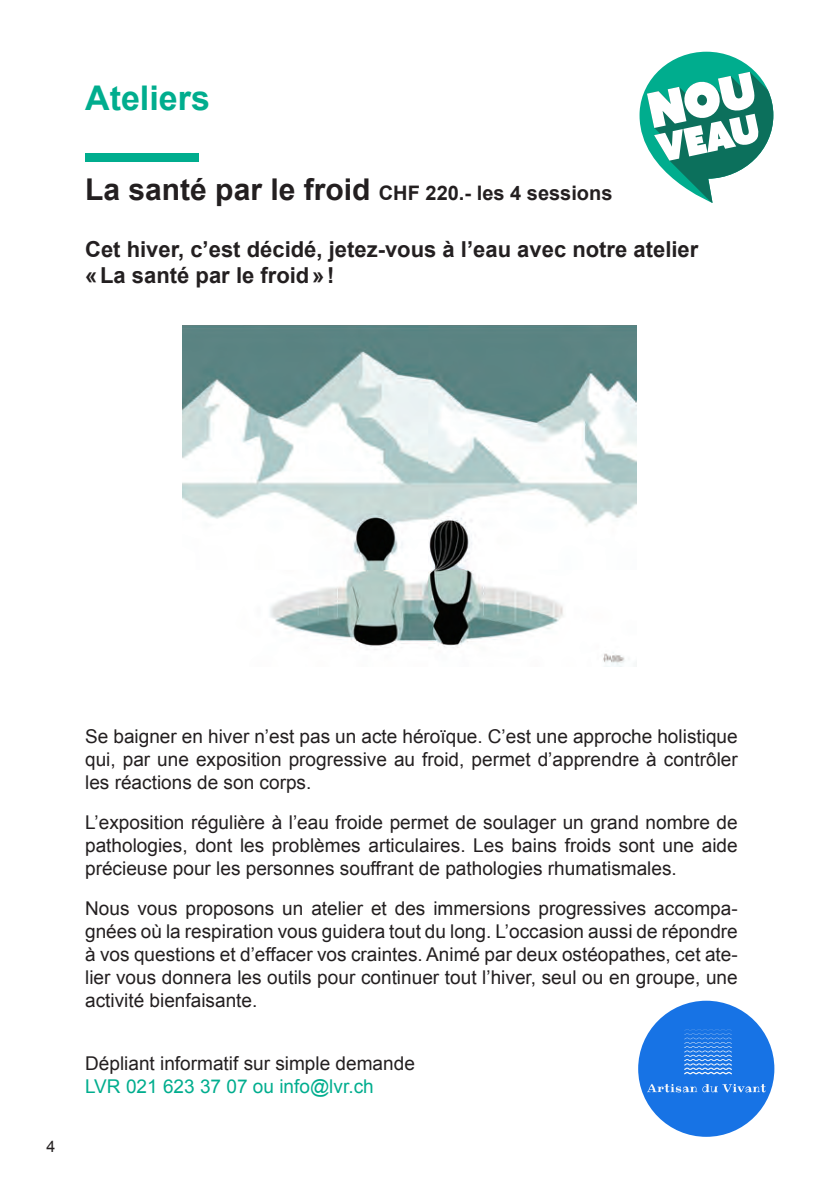
<style>
.page{position:relative;width:840px;height:1191px;background:#fff}
.page>*{position:absolute;margin:0;border:0;box-sizing:border-box;transform-origin:0 0}
.Titre_Bold{font:700 34px "Arial";color:#00ad8e}
.sous_titre_noir_gras{font:700 22px/26.4px "Arial";color:#231f20}
.Titre_activité{font:700 20px "Arial";color:#231f20}
.plain_texte{font:19px/23px "Arial";color:#231f20;text-align:justify}
.t1{font:16px "Arial";color:#231f20}
.s1{font-size:30px}
.s2{color:#00ad8e}
</style>
<div class="page">
<svg style="left:639px;top:52px;width:134px;height:151px"></svg>
<div style="left:85px;top:153px;width:113px;height:9px;background:#00ad8e"></div>
<img style="left:182px;top:326px;width:454px;height:340px">
<div style="left:637px;top:1000px;width:137px;height:136px;background:#1773e5;border-radius:50%"></div>
<svg style="left:647px;top:1083px;width:118px;height:9px"></svg>
<svg style="left:684px;top:1029px;width:47px;height:45px"></svg>
<p class="Titre_Bold" style="left:85px;top:75px;width:126px">Ateliers</p>
<p class="Titre_activité" style="left:85px;top:180px;width:528px"><span class="s1">La santé par le froid</span> CHF 220.- les 4 sessions</p>
<p class="sous_titre_noir_gras" style="left:85px;top:237px;width:614px">Cet hiver, c’est décidé, jetez-vous à l’eau avec notre atelier «La santé par le froid»!</p>
<p class="t1" style="left:46px;top:1135px;width:10px">4</p>
<p class="plain_texte" style="left:85px;top:725px;width:653px">Se baigner en hiver n’est pas un acte héroïque. C’est une approche holistique qui, par une exposition progressive au froid, permet d’apprendre à contrôler les réactions de son corps.</p>
<p class="plain_texte" style="left:85px;top:811px;width:653px">L’exposition régulière à l’eau froide permet de soulager un grand nombre de pathologies, dont les problèmes articulaires. Les bains froids sont une aide précieuse pour les personnes souffrant de pathologies rhumatismales.</p>
<p class="plain_texte" style="left:85px;top:897px;width:653px">Nous vous proposons un atelier et des immersions progressives accompa&shy;gnées où la respiration vous guidera tout du long. L’occasion aussi de répondre à vos questions et d’effacer vos craintes. Animé par deux ostéopathes, cet ate&shy;lier vous donnera les outils pour continuer tout l’hiver, seul ou en groupe, une activité bienfaisante.</p>
<p class="plain_texte" style="left:85px;top:1052px;width:331px">Dépliant informatif sur simple demande<br><span class="s2">LVR 021 623 37 07 ou info@lvr.ch</span></p>
</div>
